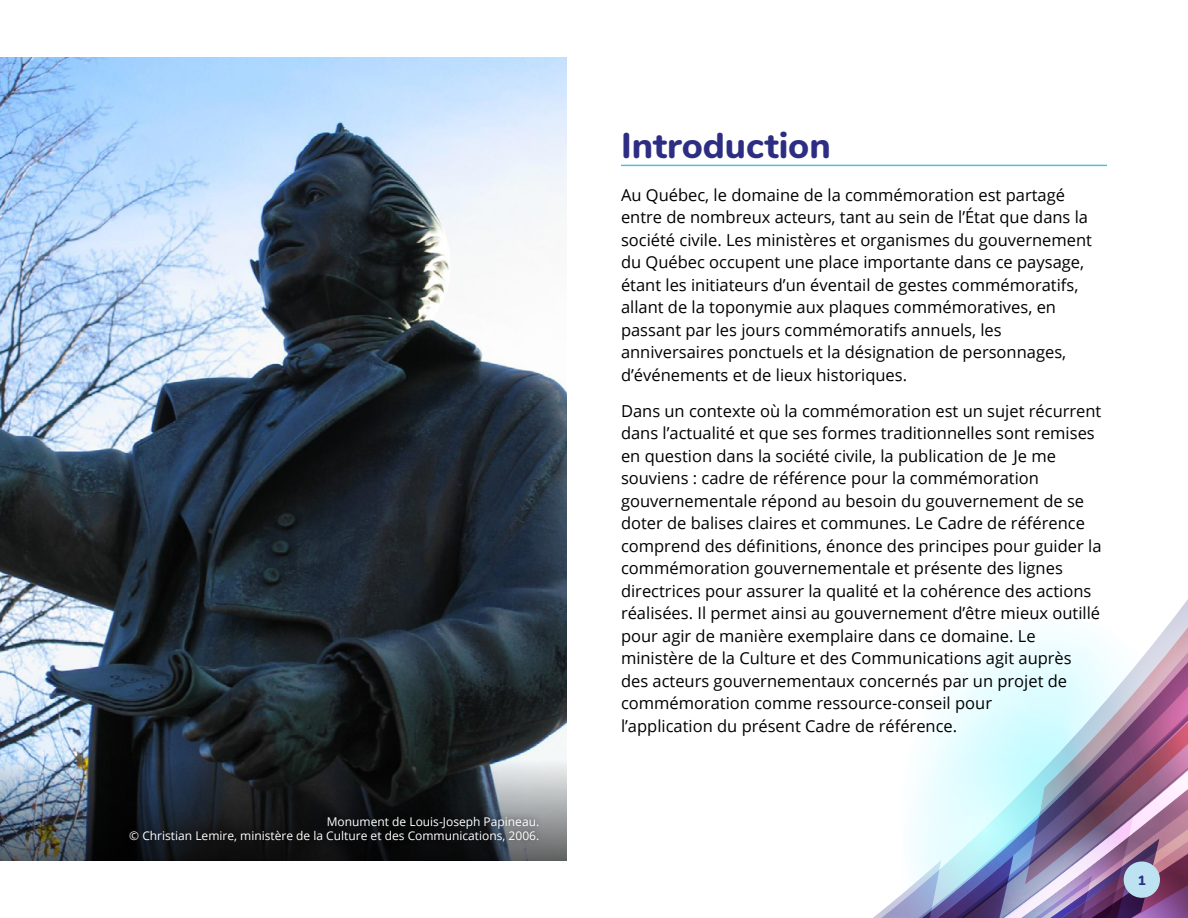
<style>
.page{position:relative;width:1188px;height:918px;background:#fff}
.page>*{position:absolute;margin:0;border:0;box-sizing:border-box;transform-origin:0 0}
.t1{font:800 36px "Nunito";color:#2d2e83}
.t2{font:16.5px/22.5px "Open Sans";color:#000}
.t3{font:800 13.5px "Nunito";color:#2d2e83}
.t4{font:12px/14.4px "Open Sans";color:#fff;text-align:right}
</style>
<div class="page">
<img style="left:873px;top:599px;width:315px;height:319px">
<div style="left:1124px;top:862px;width:36px;height:36px;background:#bde3f2;border-radius:50%"></div>
<hr style="left:621px;top:165px;width:486px;height:1px;background:#4cc0df">
<img style="left:0;top:57px;width:567px;height:702px">
<img style="left:0;top:759px;width:567px;height:102px">
<div style="left:123px;top:810px;width:422px;height:37px;background:#000;opacity:.45"></div>
<p class="t4" style="left:129px;top:814px;width:412px">Monument de Louis-Joseph Papineau.<br>© Christian Lemire, ministère de la Culture et des Communications, 2006.</p>
<h2 class="t1" style="left:621px;top:119px;width:211px">Introduction</h2>
<p class="t2" style="left:621px;top:183px;width:473px">Au Québec, le domaine de la commémoration est partagé entre de nombreux acteurs, tant au sein de l’État que dans la société civile. Les ministères et organismes du gouvernement du Québec occupent une place importante dans ce paysage, étant les initiateurs d’un éventail de gestes commémoratifs, allant de la toponymie aux plaques commémoratives, en passant par les jours commémoratifs annuels, les anniversaires ponctuels et la désignation de personnages, d’événements et de lieux historiques.</p>
<p class="t2" style="left:621px;top:399px;width:482px">Dans un contexte où la commémoration est un sujet récurrent dans l’actualité et que ses formes traditionnelles sont remises en question dans la société civile, la publication de Je me souviens : cadre de référence pour la commémoration gouvernementale répond au besoin du gouvernement de se doter de balises claires et communes. Le Cadre de référence comprend des définitions, énonce des principes pour guider la commémoration gouvernementale et présente des lignes directrices pour assurer la qualité et la cohérence des actions réalisées. Il permet ainsi au gouvernement d’être mieux outillé pour agir de manière exemplaire dans ce domaine. Le ministère de la Culture et des Communications agit auprès des acteurs gouvernementaux concernés par un projet de commémoration comme ressource-conseil pour<br>l’application du présent Cadre de référence.</p>
<p class="t3" style="left:1138px;top:871px;width:10px">1</p>
</div>
